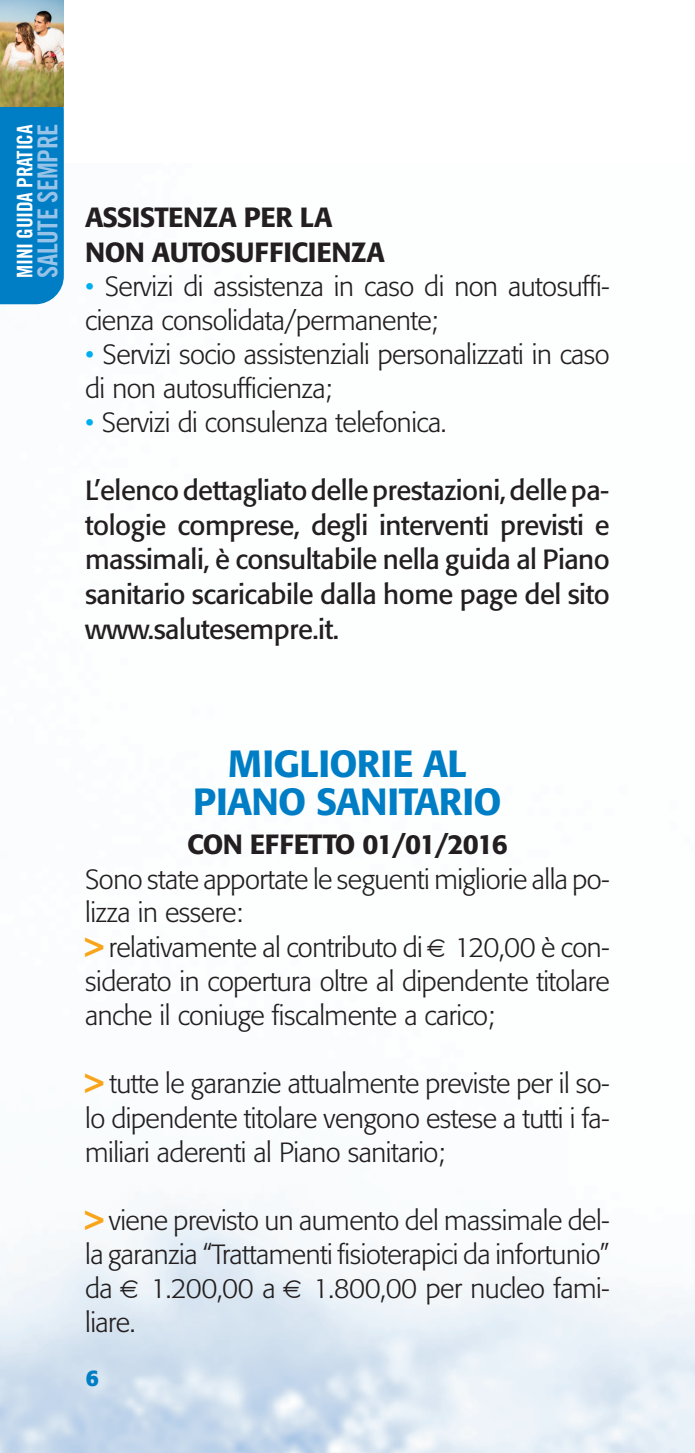
<style>
.page{position:relative;width:695px;height:1453px;background:#fff}
.page>*{position:absolute;margin:0;border:0;box-sizing:border-box;transform-origin:0 0}
.t1{font:500 37.5px/37.5px "Formata";letter-spacing:-.015em;color:#007ec5;text-align:center}
.t2{font:300 27.5px/34.2px "Formata";letter-spacing:-.02em;color:#231f20}
.t3{font:27.5px/34.5px "Formata";letter-spacing:-.015em;color:#231f20;text-align:justify}
.t4{font:500 27.5px/34.5px "Formata";letter-spacing:-.02em;color:#231f20}
.t5{font:27.5px "Trade Gothic Bold Cond Twenty";letter-spacing:-.015em;color:#98c3e8}
.t6{font:700 22.5px "Formata";color:#007ec5}
.t7{font:21.5px "Trade Gothic Bold Cond Twenty";letter-spacing:-.015em;color:#fff}
.s1{color:#00aeef}
.s2{font-weight:700;color:#f9a51b}
</style>
<div class="page">
<div style="left:0;top:107px;width:64px;height:197px;background:#007ec5"></div>
<img style="left:0;top:0;width:64px;height:106px">
<svg style="left:120px;top:1280px;width:18px;height:18px"></svg>
<svg style="left:283px;top:1280px;width:17px;height:18px"></svg>
<p class="t7" style="left:17px;top:278px;width:155px;rotate:-90deg">MINI GUIDA PRATICA</p>
<p class="t5" style="left:38px;top:278px;width:156px;rotate:-90deg">SALUTE SEMPRE</p>
<p class="t4" style="left:85px;top:203px;width:301px">ASSISTENZA PER LA<br>NON AUTOSUFFICIENZA</p>
<p class="t2" style="left:85px;top:272px;width:525px"><span class="s1">•</span> Servizi di assistenza in caso di non autosuffi&shy;cienza consolidata/permanente;</p>
<p class="t2" style="left:85px;top:340px;width:526px"><span class="s1">•</span> Servizi socio assistenziali personalizzati in caso di non autosufficienza;</p>
<p class="t2" style="left:85px;top:407px;width:363px"><span class="s1">•</span> Servizi di consulenza telefonica.</p>
<p class="t3" style="left:85px;top:475px;width:526px">L’elenco dettagliato delle prestazioni, delle pa&shy;tologie comprese, degli interventi previsti e massimali, è consultabile nella guida al Piano sanitario scaricabile dalla home page del sito www.salutesempre.it.</p>
<h1 class="t1" style="left:193px;top:748px;width:310px">MIGLIORIE AL<br>PIANO SANITARIO</h1>
<p class="t4" style="left:187px;top:829px;width:322px">CON EFFETTO 01/01/2016</p>
<p class="t2" style="left:85px;top:864px;width:526px">Sono state apportate le seguenti migliorie alla po&shy;lizza in essere:<br><span class="s2">&gt;</span> relativamente al contributo di 120,00 è con&shy;siderato in copertura oltre al dipendente titolare anche il coniuge fiscalmente a carico;</p>
<p class="t2" style="left:85px;top:1068px;width:525px;text-align:justify"><span class="s2">&gt;</span> tutte le garanzie attualmente previste per il so&shy;lo dipendente titolare vengono estese a tutti i fa&shy;miliari aderenti al Piano sanitario;</p>
<p class="t2" style="left:85px;top:1205px;width:526px;text-align:justify"><span class="s2">&gt;</span> viene previsto un aumento del massimale del&shy;la garanzia “Trattamenti fisioterapici da infortunio” da</p>
<p class="t2" style="left:150px;top:1273px;width:127px">1.200,00 a</p>
<p class="t2" style="left:313px;top:1273px;width:298px">1.800,00 per nucleo fami-</p>
<p class="t2" style="left:85px;top:1307px;width:52px">liare.</p>
<p class="t6" style="left:86px;top:1368px;width:15px">6</p>
</div>
